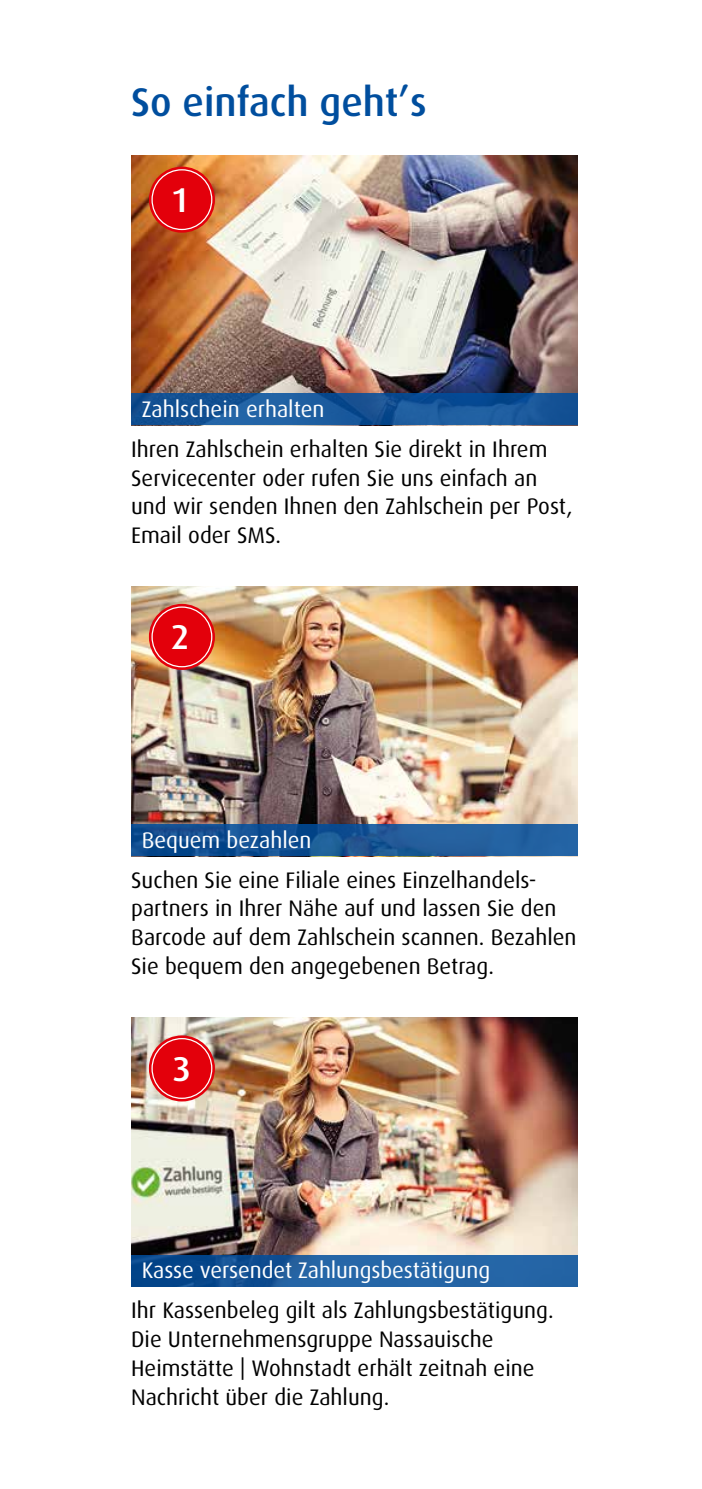
<style>
.page{position:relative;width:702px;height:1489px;background:#fff}
.page>*{position:absolute;margin:0;border:0;box-sizing:border-box;transform-origin:0 0}
.t1{font:500 40px "Dax Pro";color:#004e9e}
.t2{font:500 34.5px "Dax Pro";color:#fff}
.t3{font:22.5px/28.8px "Dax Pro";color:#000}
.t4{font:22.5px "Dax Pro";letter-spacing:-.005em;color:#fff}
</style>
<div class="page">
<img style="left:131px;top:156px;width:447px;height:237px">
<div style="left:149px;top:167px;width:66px;height:66px;background:#e3000b;border-radius:50%"></div>
<div style="left:151px;top:169px;width:61px;height:61px;border:1px solid #fff;border-radius:50%"></div>
<svg style="left:131px;top:393px;width:447px;height:32px;background:#165598"></svg>
<img style="left:131px;top:586px;width:447px;height:238px">
<div style="left:149px;top:604px;width:66px;height:66px;background:#e3000b;border-radius:50%"></div>
<div style="left:151px;top:606px;width:61px;height:61px;border:1px solid #fff;border-radius:50%"></div>
<svg style="left:131px;top:824px;width:447px;height:32px;background:#195696"></svg>
<img style="left:131px;top:1017px;width:447px;height:237px">
<div style="left:149px;top:1035px;width:66px;height:66px;background:#e3000b;border-radius:50%"></div>
<div style="left:151px;top:1037px;width:61px;height:61px;border:1px solid #fff;border-radius:50%"></div>
<svg style="left:131px;top:1254px;width:447px;height:32px;background:#205e9d"></svg>
<h1 class="t1" style="left:131px;top:76px;width:297px">So einfach geht’s</h1>
<h2 class="t2" style="left:171px;top:178px;width:20px">1</h2>
<p class="t4" style="left:142px;top:395px;width:184px">Zahlschein erhalten</p>
<p class="t3" style="left:131px;top:434px;width:443px">Ihren Zahlschein erhalten Sie direkt in Ihrem Servicecenter oder rufen Sie uns einfach an und wir senden Ihnen den Zahlschein per Post, Email oder SMS.</p>
<h2 class="t2" style="left:171px;top:615px;width:20px">2</h2>
<p class="t4" style="left:142px;top:826px;width:171px">Bequem bezahlen</p>
<p class="t3" style="left:131px;top:864px;width:447px">Suchen Sie eine Filiale eines Einzelhandels&shy;partners in Ihrer Nähe auf und lassen Sie den Barcode auf dem Zahlschein scannen. Bezahlen Sie bequem den angegebenen Betrag.</p>
<h2 class="t2" style="left:172px;top:1046px;width:20px">3</h2>
<p class="t4" style="left:142px;top:1255px;width:350px">Kasse versendet Zahlungsbestätigung</p>
<p class="t3" style="left:131px;top:1295px;width:424px">Ihr Kassenbeleg gilt als Zahlungsbestätigung.<br>Die Unternehmensgruppe Nassauische Heimstätte | Wohnstadt erhält zeitnah eine Nachricht über die Zahlung.</p>
</div>
